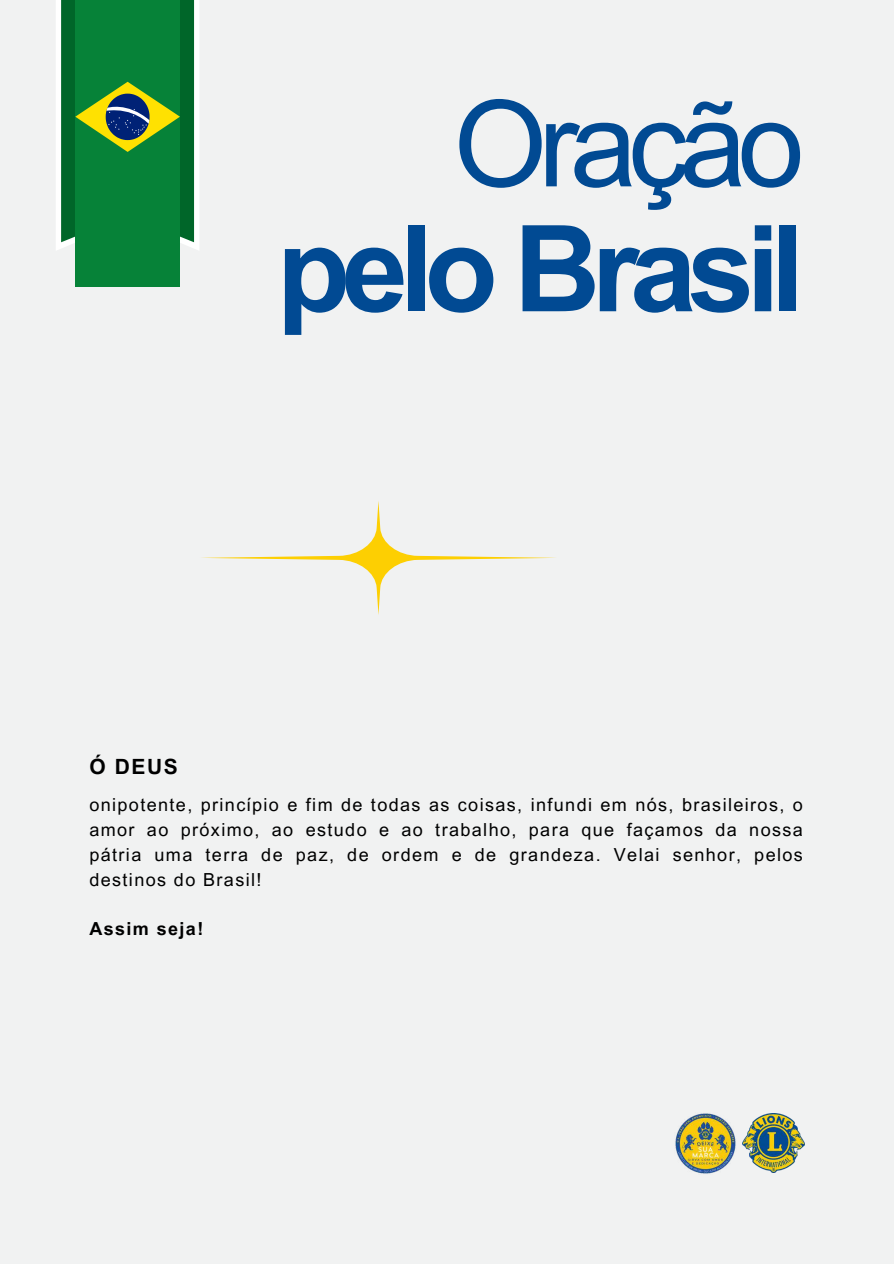
<style>
.page{position:relative;width:894px;height:1264px;background:#fff}
.page>*{position:absolute;margin:0;border:0;box-sizing:border-box;transform-origin:0 0}
.t1{font:700 120px "Arial MT Pro";letter-spacing:-.07em;color:#014a93}
.t2{font:120px "Arial MT Pro";letter-spacing:-.07em;color:#014a93}
.t3{font:700 21px "Arial MT Pro";color:#000}
.t4{font:18px/24.8px "Arial MT Pro";letter-spacing:.075em;color:#000;text-align:justify}
.t5{font:700 18px "Arial MT Pro";letter-spacing:.075em;color:#000}
</style>
<div class="page">
<div style="left:0;top:0;width:893px;height:1263px;background:#f1f2f2"></div>
<svg style="left:201px;top:501px;width:355px;height:114px"></svg>
<div style="left:75px;top:0;width:105px;height:286px;background:#068238"></div>
<svg style="left:56px;top:0;width:143px;height:250px"></svg>
<img style="left:742px;top:1113px;width:62px;height:59px">
<img style="left:675px;top:1113px;width:61px;height:60px">
<h1 class="t2" style="left:453px;top:99px;width:352px">Oração</h1>
<h1 class="t1" style="left:277px;top:224px;width:529px">pelo Brasil</h1>
<p class="t3" style="left:89px;top:758px;width:90px">Ó DEUS</p>
<p class="t4" style="left:89px;top:795px;width:714px">onipotente, princípio e fim de todas as coisas, infundi em nós, brasileiros, o amor ao próximo, ao estudo e ao trabalho, para que façamos da nossa pátria uma terra de paz, de ordem e de grandeza. Velai senhor, pelos destinos do Brasil!</p>
<p class="t5" style="left:89px;top:922px;width:115px">Assim seja!</p>
</div>
